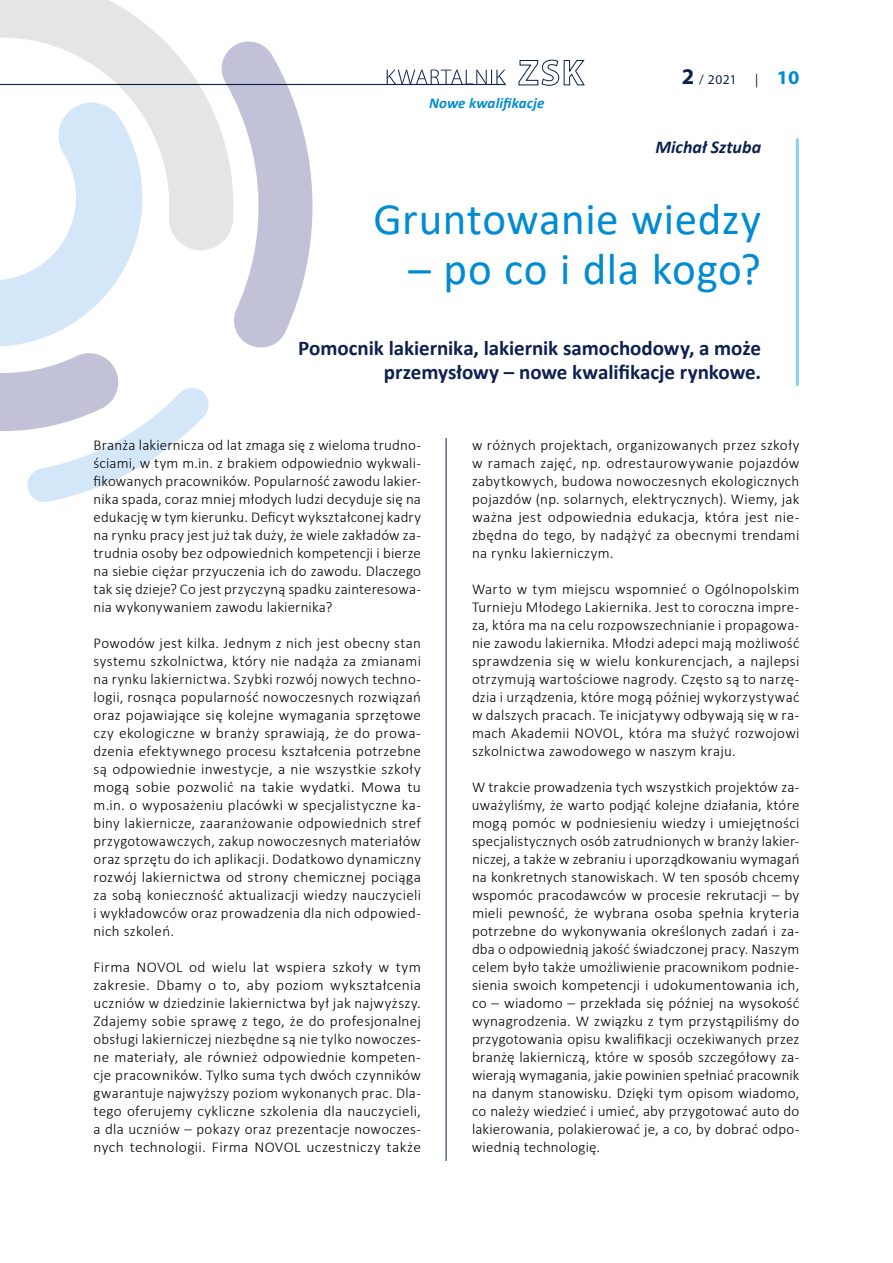
<style>
.page{position:relative;width:893px;height:1263px;background:#fff}
.page>*{position:absolute;margin:0;border:0;box-sizing:border-box;transform-origin:0 0}
.t1{font:45px "Calibri";letter-spacing:.01em;color:#008bd2}
.t2{font:700 21px/24px "Calibri";letter-spacing:-.005em;color:#0e2050;text-align:right}
.t3{font:700 19.5px "Myriad Pro";color:#008bd2;scale:1.05 1}
.t4{font:italic 700 18px "Calibri";color:#0e2050}
.t5{font:300 15px/18px "Calibri";letter-spacing:.015em;color:#000;text-align:justify}
.t6{font:italic 700 15px "Calibri";letter-spacing:.005em;color:#008bd2}
.t7{font:13.5px "Myriad Pro";color:#0e2050}
.s1{font-weight:700;font-size:22.5px}
.s2{font-weight:400;font-size:13.5px;color:#0e2050}
</style>
<div class="page">
<svg style="left:387px;top:70px;width:119px;height:14px"></svg>
<hr style="left:0;top:84px;width:505px;height:1px;background:#0e2050">
<svg style="left:518px;top:59px;width:67px;height:27px"></svg>
<svg style="left:234px;top:41px;width:82px;height:307px"></svg>
<svg style="left:210px;top:41px;width:31px;height:210px"></svg>
<svg style="left:0;top:0;width:210px;height:502px"></svg>
<hr style="left:796px;top:140px;width:3px;height:245px;background:#83d0f5">
<hr style="left:446px;top:438px;width:1px;height:723px;background:#0e2050">
<p class="t6" style="left:429px;top:92px;width:117px">Nowe kwalifikacje</p>
<p class="t7" style="left:682px;top:72px;width:56px"><span class="s1">2</span> / 2021</p>
<h3 class="t3" style="left:755px;top:65px;width:44px"><span class="s2">|</span> 10</h3>
<p class="t4" style="left:655px;top:134px;width:107px">Michał Sztuba</p>
<h1 class="t1" style="left:373px;top:188px;width:389px">Gruntowanie wiedzy</h1>
<h1 class="t1" style="left:409px;top:237px;width:354px">– po co i dla kogo?</h1>
<h2 class="t2" style="left:298px;top:336px;width:464px">Pomocnik lakiernika, lakiernik samochodowy, a może przemysłowy – nowe kwalifikacje rynkowe.</h2>
<p class="t5" style="left:94px;top:436px;width:329px">Branża lakiernicza od lat zmaga się z wieloma trudno&shy;ściami, w tym m.in. z brakiem odpowiednio wykwali&shy;fikowanych pracowników. Popularność zawodu lakier&shy;nika spada, coraz mniej młodych ludzi decyduje się na edukację w tym kierunku. Deficyt wykształconej kadry na rynku pracy jest już tak duży, że wiele zakładów za&shy;trudnia osoby bez odpowiednich kompetencji i bierze na siebie ciężar przyuczenia ich do zawodu. Dlaczego tak się dzieje? Co jest przyczyną spadku zainteresowa&shy;nia wykonywaniem zawodu lakiernika?</p>
<p class="t5" style="left:94px;top:634px;width:329px">Powodów jest kilka. Jednym z nich jest obecny stan systemu szkolnictwa, który nie nadąża za zmianami na rynku lakiernictwa. Szybki rozwój nowych techno&shy;logii, rosnąca popularność nowoczesnych rozwiązań oraz pojawiające się kolejne wymagania sprzętowe czy ekologiczne w branży sprawiają, że do prowa&shy;dzenia efektywnego procesu kształcenia potrzebne są odpowiednie inwestycje, a nie wszystkie szkoły mogą sobie pozwolić na takie wydatki. Mowa tu m.in. o wyposażeniu placówki w specjalistyczne ka&shy;biny lakiernicze, zaaranżowanie odpowiednich stref przygotowawczych, zakup nowoczesnych materiałów oraz sprzętu do ich aplikacji. Dodatkowo dynamiczny rozwój lakiernictwa od strony chemicznej pociąga za sobą konieczność aktualizacji wiedzy nauczycieli i wykładowców oraz prowadzenia dla nich odpowied&shy;nich szkoleń.</p>
<p class="t5" style="left:94px;top:958px;width:329px">Firma NOVOL od wielu lat wspiera szkoły w tym zakresie. Dbamy o to, aby poziom wykształcenia uczniów w dziedzinie lakiernictwa był jak najwyższy.<br>Zdajemy sobie sprawę z tego, że do profesjonalnej obsługi lakierniczej niezbędne są nie tylko nowoczes&shy;ne materiały, ale również odpowiednie kompeten&shy;cje pracowników. Tylko suma tych dwóch czynników gwarantuje najwyższy poziom wykonanych prac. Dla&shy;tego oferujemy cykliczne szkolenia dla nauczycieli, a dla uczniów – pokazy oraz prezentacje nowoczes&shy;nych technologii. Firma NOVOL uczestniczy także</p>
<p class="t5" style="left:472px;top:436px;width:329px">w różnych projektach, organizowanych przez szkoły w ramach zajęć, np. odrestaurowywanie pojazdów zabytkowych, budowa nowoczesnych ekologicznych pojazdów (np. solarnych, elektrycznych). Wiemy, jak ważna jest odpowiednia edukacja, która jest nie&shy;zbędna do tego, by nadążyć za obecnymi trendami na rynku lakierniczym.</p>
<p class="t5" style="left:472px;top:580px;width:329px">Warto w tym miejscu wspomnieć o Ogólnopolskim Turnieju Młodego Lakiernika. Jest to coroczna impre&shy;za, która ma na celu rozpowszechnianie i propagowa&shy;nie zawodu lakiernika. Młodzi adepci mają możliwość sprawdzenia się w wielu konkurencjach, a najlepsi otrzymują wartościowe nagrody. Często są to narzę&shy;dzia i urządzenia, które mogą później wykorzystywać w dalszych pracach. Te inicjatywy odbywają się w ra&shy;mach Akademii NOVOL, która ma służyć rozwojowi szkolnictwa zawodowego w naszym kraju.</p>
<p class="t5" style="left:472px;top:778px;width:329px">W trakcie prowadzenia tych wszystkich projektów za&shy;uważyliśmy, że warto podjąć kolejne działania, które mogą pomóc w podniesieniu wiedzy i umiejętności specjalistycznych osób zatrudnionych w branży lakier&shy;niczej, a także w zebraniu i uporządkowaniu wymagań na konkretnych stanowiskach. W ten sposób chcemy wspomóc pracodawców w procesie rekrutacji – by mieli pewność, że wybrana osoba spełnia kryteria potrzebne do wykonywania określonych zadań i za&shy;dba o odpowiednią jakość świadczonej pracy. Naszym celem było także umożliwienie pracownikom podnie&shy;sienia swoich kompetencji i udokumentowania ich, co – wiadomo – przekłada się później na wysokość wynagrodzenia. W związku z tym przystąpiliśmy do przygotowania opisu kwalifikacji oczekiwanych przez branżę lakierniczą, które w sposób szczegółowy za&shy;wierają wymagania, jakie powinien spełniać pracownik na danym stanowisku. Dzięki tym opisom wiadomo, co należy wiedzieć i umieć, aby przygotować auto do lakierowania, polakierować je, a co, by dobrać odpo&shy;wiednią technologię.</p>
</div>
